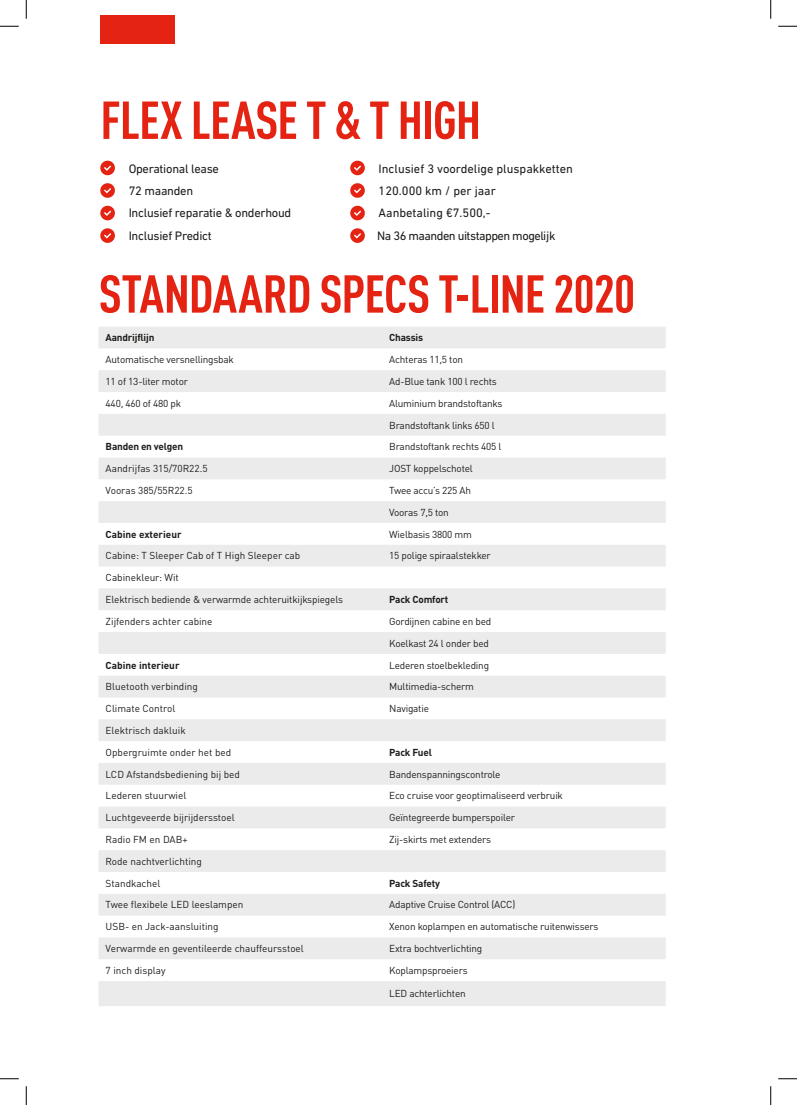
<style>
.page{position:relative;width:797px;height:1105px;background:#fff}
.page>*{position:absolute;margin:0;border:0;box-sizing:border-box;transform-origin:0 0}
.t1{font:700 condensed 52.5px "DIN Pro";letter-spacing:-.02em;color:#e42313}
.t2{font:12.5px/22.2px "DIN Next LT Pro";color:#1d1d1b}
.t3{font:12.5px/22.2px "DIN Next LT Pro";letter-spacing:-.02em;color:#1d1d1b}
.t4{font:10px/21.8px "DIN Pro";letter-spacing:-.02em;color:#1d1d1b}
.t5{font:10px/21.8px "DIN Pro";color:#1d1d1b}
.t6{font:700 10px "DIN Pro";letter-spacing:-.02em;color:#1d1d1b}
.t7{font:700 10px "DIN Pro";color:#1d1d1b}
</style>
<div class="page">
<div style="left:100px;top:16px;width:75px;height:28px;background:#e42313"></div>
<svg style="left:100px;top:161px;width:15px;height:14px"></svg>
<svg style="left:350px;top:161px;width:15px;height:14px"></svg>
<svg style="left:100px;top:183px;width:15px;height:15px"></svg>
<svg style="left:350px;top:183px;width:15px;height:15px"></svg>
<svg style="left:100px;top:206px;width:15px;height:14px"></svg>
<svg style="left:350px;top:206px;width:15px;height:14px"></svg>
<svg style="left:100px;top:228px;width:15px;height:15px"></svg>
<svg style="left:350px;top:228px;width:15px;height:15px"></svg>
<svg style="left:99px;top:327px;width:566px;height:109px;fill:#ebebeb"></svg>
<div style="left:99px;top:458px;width:566px;height:21px;background:#ecebec"></div>
<div style="left:99px;top:501px;width:566px;height:22px;background:#ecebec"></div>
<div style="left:99px;top:545px;width:566px;height:22px;background:#ecebec"></div>
<div style="left:99px;top:588px;width:566px;height:22px;background:#ecebec"></div>
<div style="left:99px;top:632px;width:566px;height:22px;background:#ecebec"></div>
<div style="left:99px;top:676px;width:566px;height:21px;background:#ecebec"></div>
<div style="left:99px;top:719px;width:566px;height:22px;background:#ecebec"></div>
<svg style="left:99px;top:763px;width:566px;height:65px;fill:#ecebec"></svg>
<div style="left:99px;top:850px;width:566px;height:22px;background:#ecebec"></div>
<div style="left:99px;top:894px;width:566px;height:22px;background:#ecebec"></div>
<div style="left:99px;top:937px;width:566px;height:22px;background:#ecebec"></div>
<div style="left:99px;top:981px;width:566px;height:25px;background:#ecebec"></div>
<svg style="left:0;top:25px;width:19px;height:2px"></svg>
<svg style="left:778px;top:25px;width:19px;height:2px"></svg>
<svg style="left:0;top:1078px;width:19px;height:1px"></svg>
<svg style="left:778px;top:1078px;width:19px;height:1px"></svg>
<svg style="left:25px;top:0;width:2px;height:19px"></svg>
<svg style="left:25px;top:1086px;width:2px;height:19px"></svg>
<svg style="left:770px;top:0;width:1px;height:19px"></svg>
<svg style="left:770px;top:1086px;width:1px;height:19px"></svg>
<h1 class="t1" style="left:100px;top:82px;width:382px">FLEX LEASE T &amp; T HIGH</h1>
<p class="t3" style="left:129px;top:157px;width:164px">Operational lease<br>72 maanden<br>Inclusief reparatie &amp; onderhoud<br>Inclusief Predict</p>
<p class="t2" style="left:377px;top:157px;width:197px">Inclusief 3 voordelige pluspakketten<br>120.000 km / per jaar<br>Aanbetaling €7.500,-<br>Na 36 maanden uitstappen mogelĳk</p>
<h1 class="t1" style="left:99px;top:255px;width:538px">STANDAARD SPECS T-LINE 2020</h1>
<p class="t6" style="left:106px;top:329px;width:50px">Aandrijflijn</p>
<p class="t6" style="left:389px;top:329px;width:35px">Chassis</p>
<p class="t4" style="left:106px;top:348px;width:130px">Automatische versnellingsbak</p>
<p class="t4" style="left:389px;top:348px;width:75px">Achteras 11,5 ton</p>
<p class="t4" style="left:106px;top:369px;width:84px">11 of 13-liter motor</p>
<p class="t4" style="left:389px;top:369px;width:109px">Ad-Blue tank 100 l rechts</p>
<p class="t4" style="left:106px;top:391px;width:77px">440, 460 of 480 pk</p>
<p class="t4" style="left:389px;top:391px;width:115px">Aluminium brandstoftanks<br>Brandstoftank links 650 l</p>
<p class="t6" style="left:106px;top:438px;width:79px">Banden en velgen</p>
<p class="t4" style="left:389px;top:435px;width:114px">Brandstoftank rechts 405 l</p>
<p class="t5" style="left:106px;top:457px;width:103px">Aandrijfas 315/70R22.5</p>
<p class="t4" style="left:389px;top:457px;width:85px">JOST koppelschotel</p>
<p class="t5" style="left:106px;top:478px;width:89px">Vooras 385/55R22.5</p>
<p class="t4" style="left:389px;top:478px;width:83px">Twee accu’s 225 Ah<br>Vooras 7,5 ton</p>
<p class="t7" style="left:106px;top:526px;width:77px">Cabine exterieur</p>
<p class="t4" style="left:389px;top:522px;width:84px">Wielbasis 3800 mm</p>
<p class="t5" style="left:106px;top:544px;width:196px">Cabine: T Sleeper Cab of T High Sleeper cab</p>
<p class="t4" style="left:389px;top:544px;width:103px">15 polige spiraalstekker</p>
<p class="t4" style="left:106px;top:566px;width:239px">Cabinekleur: Wit<br>Elektrisch bediende &amp; verwarmde achteruitkijkspiegels</p>
<p class="t6" style="left:389px;top:591px;width:61px">Pack Comfort</p>
<p class="t5" style="left:106px;top:609px;width:108px">Zijfenders achter cabine</p>
<p class="t4" style="left:389px;top:609px;width:103px">Gordijnen cabine en bed<br>Koelkast 24 l onder bed</p>
<p class="t7" style="left:106px;top:656px;width:75px">Cabine interieur</p>
<p class="t4" style="left:389px;top:653px;width:101px">Lederen stoelbekleding</p>
<p class="t5" style="left:106px;top:675px;width:94px">Bluetooth verbinding</p>
<p class="t4" style="left:389px;top:675px;width:86px">Multimedia-scherm</p>
<p class="t5" style="left:106px;top:697px;width:71px">Climate Control</p>
<p class="t4" style="left:389px;top:697px;width:41px">Navigatie</p>
<p class="t5" style="left:106px;top:718px;width:127px">Elektrisch dakluik<br>Opbergruimte onder het bed</p>
<p class="t6" style="left:389px;top:744px;width:44px">Pack Fuel</p>
<p class="t5" style="left:106px;top:762px;width:136px">LCD Afstandsbediening bij bed</p>
<p class="t4" style="left:389px;top:762px;width:113px">Bandenspanningscontrole</p>
<p class="t5" style="left:106px;top:784px;width:82px">Lederen stuurwiel</p>
<p class="t4" style="left:389px;top:784px;width:175px">Eco cruise voor geoptimaliseerd verbruik</p>
<p class="t5" style="left:106px;top:806px;width:131px">Luchtgeveerde bijrijdersstoel</p>
<p class="t4" style="left:389px;top:806px;width:127px">Geïntegreerde bumperspoiler</p>
<p class="t4" style="left:106px;top:827px;width:83px">Radio FM en DAB+</p>
<p class="t4" style="left:389px;top:827px;width:103px">Zij-skirts met extenders</p>
<p class="t5" style="left:106px;top:849px;width:98px">Rode nachtverlichting<br>Standkachel</p>
<p class="t6" style="left:389px;top:875px;width:52px">Pack Safety</p>
<p class="t5" style="left:106px;top:893px;width:139px">Twee flexibele LED leeslampen</p>
<p class="t4" style="left:389px;top:893px;width:128px">Adaptive Cruise Control (ACC)</p>
<p class="t5" style="left:106px;top:915px;width:115px">USB- en Jack-aansluiting</p>
<p class="t4" style="left:389px;top:915px;width:211px">Xenon koplampen en automatische ruitenwissers</p>
<p class="t5" style="left:106px;top:937px;width:200px">Verwarmde en geventileerde chauffeursstoel</p>
<p class="t4" style="left:389px;top:937px;width:95px">Extra bochtverlichting</p>
<p class="t5" style="left:106px;top:958px;width:61px">7 inch display</p>
<p class="t4" style="left:389px;top:958px;width:80px">Koplampsproeiers</p>
<p class="t4" style="left:389px;top:982px;width:78px">LED achterlichten</p>
</div>
